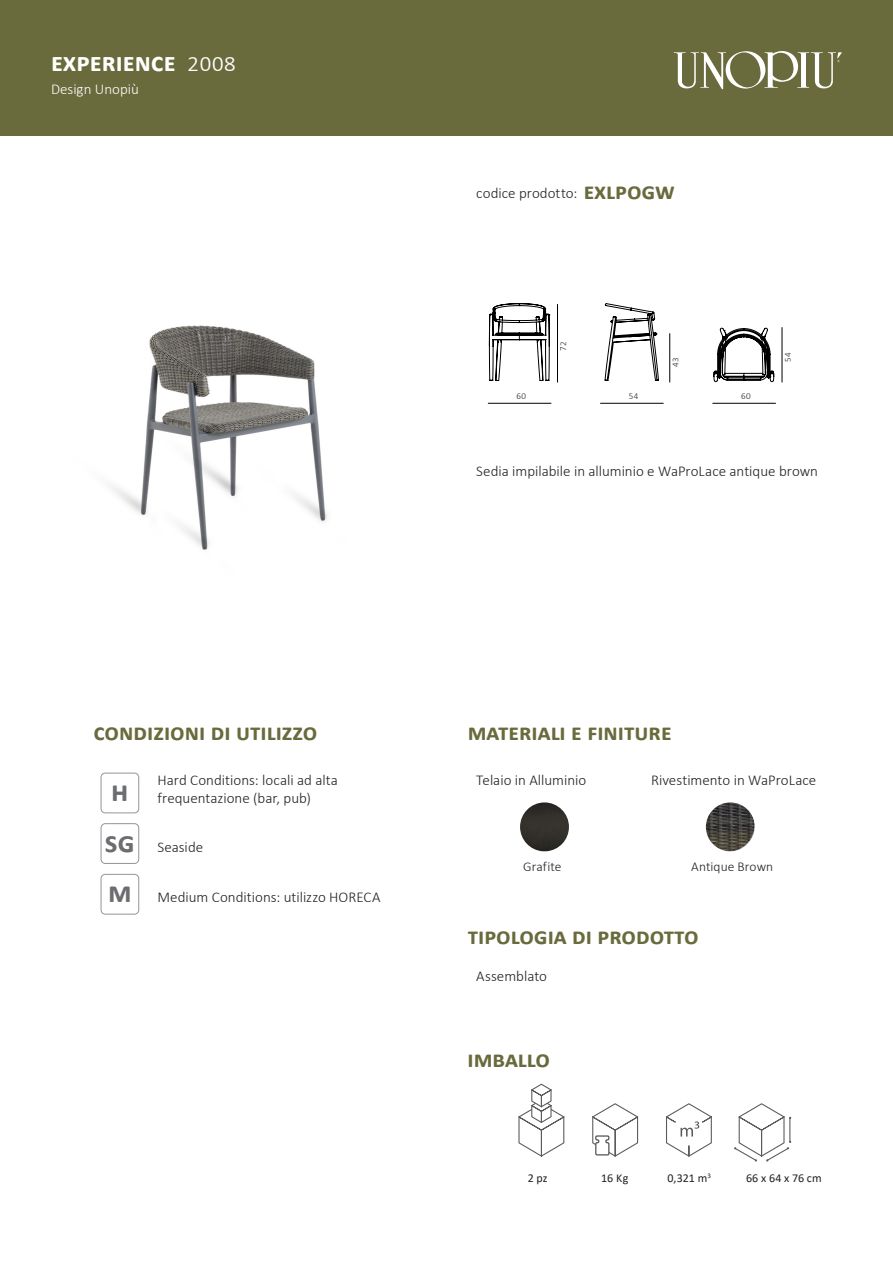
<style>
.page{position:relative;width:893px;height:1263px;background:#fff}
.page>*{position:absolute;margin:0;border:0;box-sizing:border-box;transform-origin:0 0}
.Simboli{font:700 30px "Calibri";color:#6c6d70}
.t1{font:700 27px "Calibri";color:#fff}
.Titoli{font:700 24px "Calibri";color:#696b3d}
.Descrizioni{font:300 15px "Calibri";color:#231f20}
.Descrizioni_simboli{font:300 15px/18px "Calibri";color:#231f20}
.t2{font:300 15px "Calibri";color:#fff}
.Descrizioni_simboli-2{font:300 13.5px "Calibri";letter-spacing:.005em;color:#231f20}
.Descrizioni_simboli-3{font:12px "Calibri";color:#231f20}
.Descrizioni-2{font:300 9px "Calibri";letter-spacing:.035em;color:#231f20}
.s1{font-weight:300}
</style>
<div class="page">
<div style="left:0;top:0;width:893px;height:135px;background:#696b3d"></div>
<svg style="left:674px;top:51px;width:168px;height:38px"></svg>
<svg style="left:592px;top:1103px;width:47px;height:54px"></svg>
<svg style="left:666px;top:1103px;width:46px;height:54px"></svg>
<svg style="left:734px;top:1103px;width:57px;height:59px"></svg>
<svg style="left:518px;top:1083px;width:47px;height:74px"></svg>
<div style="left:101px;top:773px;width:38px;height:40px;border:1px solid #939598;border-radius:4px"></div>
<div style="left:101px;top:823px;width:38px;height:41px;border:1px solid #939598;border-radius:4px"></div>
<div style="left:101px;top:874px;width:38px;height:40px;border:1px solid #939598;border-radius:4px"></div>
<img style="left:111px;top:325px;width:217px;height:225px">
<hr style="left:488px;top:403px;width:63px;height:1px;background:#000">
<hr style="left:600px;top:403px;width:63px;height:1px;background:#000">
<hr style="left:713px;top:403px;width:62px;height:1px;background:#000">
<hr style="left:557px;top:304px;width:1px;height:78px;background:#000">
<hr style="left:669px;top:334px;width:1px;height:48px;background:#000">
<hr style="left:782px;top:327px;width:1px;height:55px;background:#000">
<svg style="left:489px;top:304px;width:60px;height:77px"></svg>
<svg style="left:605px;top:304px;width:54px;height:77px"></svg>
<svg style="left:714px;top:328px;width:60px;height:54px"></svg>
<img style="left:706px;top:802px;width:49px;height:49px;border-radius:24px">
<img style="left:520px;top:802px;width:49px;height:49px;border-radius:24px">
<p class="t1" style="left:51px;top:43px;width:187px">experience <span class="s1">2008</span></p>
<p class="t2" style="left:51px;top:79px;width:89px">Design Unopiù</p>
<p class="Descrizioni" style="left:476px;top:183px;width:103px">codice prodotto:</p>
<p class="Titoli" style="left:584px;top:174px;width:93px">exlpogw</p>
<p class="Descrizioni-2" style="left:558px;top:351px;width:11px;rotate:-90deg">72</p>
<p class="Descrizioni-2" style="left:670px;top:367px;width:11px;rotate:-90deg">43</p>
<p class="Descrizioni-2" style="left:517px;top:391px;width:11px">60</p>
<p class="Descrizioni-2" style="left:629px;top:391px;width:11px">54</p>
<p class="Descrizioni-2" style="left:741px;top:391px;width:11px">60</p>
<p class="Descrizioni-2" style="left:782px;top:362px;width:11px;rotate:-90deg">54</p>
<p class="Descrizioni" style="left:476px;top:461px;width:343px">Sedia impilabile in alluminio e WaProLace antique brown</p>
<p class="Titoli" style="left:94px;top:715px;width:225px">CONDIZIONI DI UTILIZZO</p>
<p class="Simboli" style="left:111px;top:770px;width:19px">H</p>
<p class="Simboli" style="left:105px;top:820px;width:32px">SG</p>
<p class="Descrizioni_simboli" style="left:158px;top:771px;width:182px">Hard Conditions: locali ad alta frequentazione (bar, pub)</p>
<p class="Descrizioni_simboli" style="left:158px;top:837px;width:47px">Seaside</p>
<p class="Simboli" style="left:108px;top:871px;width:25px">M</p>
<p class="Descrizioni_simboli" style="left:158px;top:888px;width:224px">Medium Conditions: utilizzo HORECA</p>
<p class="Titoli" style="left:468px;top:715px;width:192px">MATERIALI E FINITURE</p>
<p class="Descrizioni" style="left:476px;top:770px;width:112px">Telaio in Alluminio</p>
<p class="Descrizioni" style="left:651px;top:770px;width:167px">Rivestimento in WaProLace</p>
<p class="Descrizioni_simboli-2" style="left:523px;top:858px;width:40px">Grafite</p>
<p class="Descrizioni_simboli-2" style="left:691px;top:858px;width:83px">Antique Brown</p>
<p class="Titoli" style="left:468px;top:919px;width:232px">TIPOLOGIA DI PRODOTTO</p>
<p class="Descrizioni" style="left:476px;top:966px;width:72px">Assemblato</p>
<p class="Titoli" style="left:468px;top:1042px;width:84px">IMBALLO</p>
<p class="Descrizioni_simboli-3" style="left:528px;top:1170px;width:21px">2 pz</p>
<p class="Descrizioni_simboli-3" style="left:601px;top:1170px;width:29px">16 Kg</p>
<p class="Descrizioni_simboli-3" style="left:667px;top:1170px;width:45px">0,321 m<sup>3</sup></p>
<p class="Descrizioni_simboli-3" style="left:746px;top:1170px;width:77px">66 x 64 x 76 cm</p>
</div>
